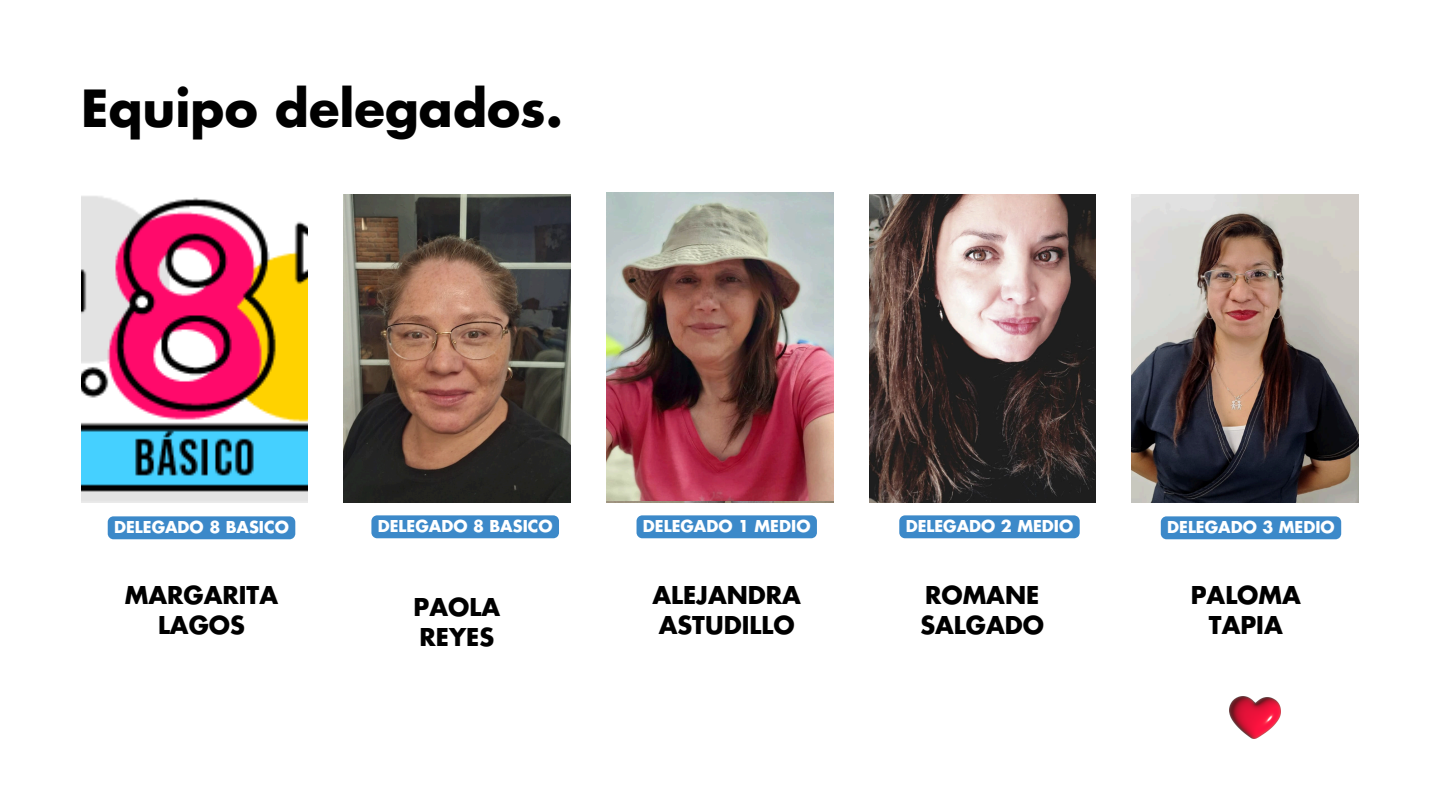
<style>
.page{position:relative;width:1440px;height:810px;background:#fff}
.page>*{position:absolute;margin:0;border:0;box-sizing:border-box;transform-origin:0 0}
.t1{font:700 50px "Futura LT Pro";color:#000}
.t2{font:700 24px/30px "Futura LT Pro";color:#000}
.t3{font:700 16px "Futura LT Pro";color:#fff}
</style>
<div class="page">
<img style="left:81px;top:196px;width:227px;height:307px">
<img style="left:344px;top:194px;width:226px;height:309px">
<img style="left:607px;top:192px;width:226px;height:309px">
<img style="left:1132px;top:194px;width:226px;height:309px">
<img style="left:869px;top:194px;width:227px;height:309px">
<img style="left:1229px;top:696px;width:51px;height:43px">
<div style="left:108px;top:516px;width:187px;height:23px;background:#3c89c9"></div>
<div style="left:371px;top:515px;width:188px;height:23px;background:#3c89c9"></div>
<div style="left:637px;top:515px;width:180px;height:23px;background:#3c89c9"></div>
<div style="left:899px;top:515px;width:181px;height:23px;background:#3c89c9"></div>
<div style="left:1161px;top:516px;width:180px;height:23px;background:#3c89c9"></div>
<p class="t1" style="left:81px;top:86px;width:484px">Equipo delegados.</p>
<p class="t3" style="left:114px;top:520px;width:176px">DELEGADO 8 BASICO</p>
<h2 class="t3" style="left:378px;top:519px;width:176px">DELEGADO 8 BASICO</h2>
<h2 class="t3" style="left:643px;top:519px;width:169px">DELEGADO 1 MEDIO</h2>
<h2 class="t3" style="left:906px;top:519px;width:169px">DELEGADO 2 MEDIO</h2>
<h2 class="t3" style="left:1167px;top:520px;width:169px">DELEGADO 3 MEDIO</h2>
<h2 class="t2" style="left:125px;top:581px;width:155px;text-align:center">MARGARITA<br>LAGOS</h2>
<p class="t2" style="left:920px;top:581px;width:125px">ROMANE<br>SALGADO</p>
<p class="t2" style="left:414px;top:593px;width:88px">PAOLA<br>REYES</p>
<p class="t2" style="left:652px;top:581px;width:150px">ALEJANDRA<br>ASTUDILLO</p>
<p class="t2" style="left:1191px;top:581px;width:112px;text-align:center">PALOMA<br>TAPIA</p>
</div>
